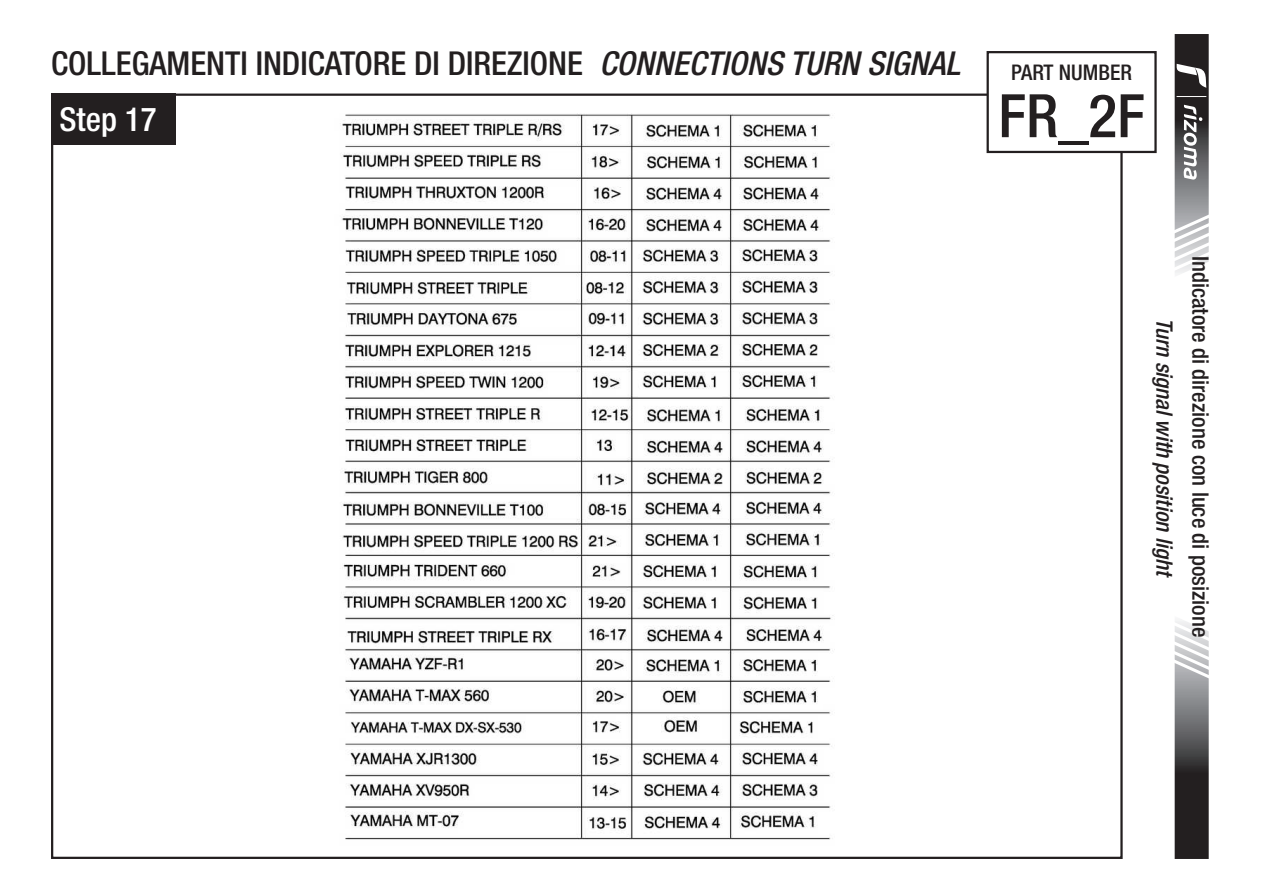
<style>
.page{position:relative;width:1263px;height:893px;background:#fff}
.page>*{position:absolute;margin:0;border:0;box-sizing:border-box;transform-origin:0 0}
.t1{font:500 condensed 60px "Helvetica Neue LT Std";color:#231f20}
.t2{font:500 condensed 33px/56.4px "Helvetica Neue LT Std";color:#231f20}
.t3{font:500 condensed 22.8px "Helvetica Neue LT Std";color:#231f20}
.t4{font:italic 500 condensed 22.8px "Helvetica Neue LT Std";color:#231f20}
.t5{font:500 condensed 21.6px "Helvetica Neue LT Std";color:#231f20}
.s1{font-style:italic}
.s2{color:#fff}
</style>
<div class="page">
<img style="left:340px;top:113px;width:495px;height:727px">
<div style="left:51px;top:94px;width:124px;height:51px;background:#231f20"></div>
<svg style="left:1174px;top:620px;width:35px;height:239px"></svg>
<svg style="left:1174px;top:34px;width:35px;height:240px"></svg>
<div style="left:986px;top:51px;width:171px;height:102px;border:2px solid #231f20"></div>
<p class="t2" style="left:51px;top:34px;width:910px">COLLEGAMENTI INDICATORE DI DIREZIONE <span class="s1">CONNECTIONS TURN SIGNAL<br></span><span class="s2">Step 17</span></p>
<p class="t5" style="left:1011px;top:59px;width:122px">PART NUMBER</p>
<h1 class="t1" style="left:998px;top:80px;width:148px">FR_2F</h1>
<p class="t4" style="left:1178px;top:318px;width:261px;rotate:90deg">Turn signal with position light</p>
<p class="t3" style="left:1214px;top:256px;width:383px;rotate:90deg">Indicatore di direzione con luce di posizione</p>
</div>
